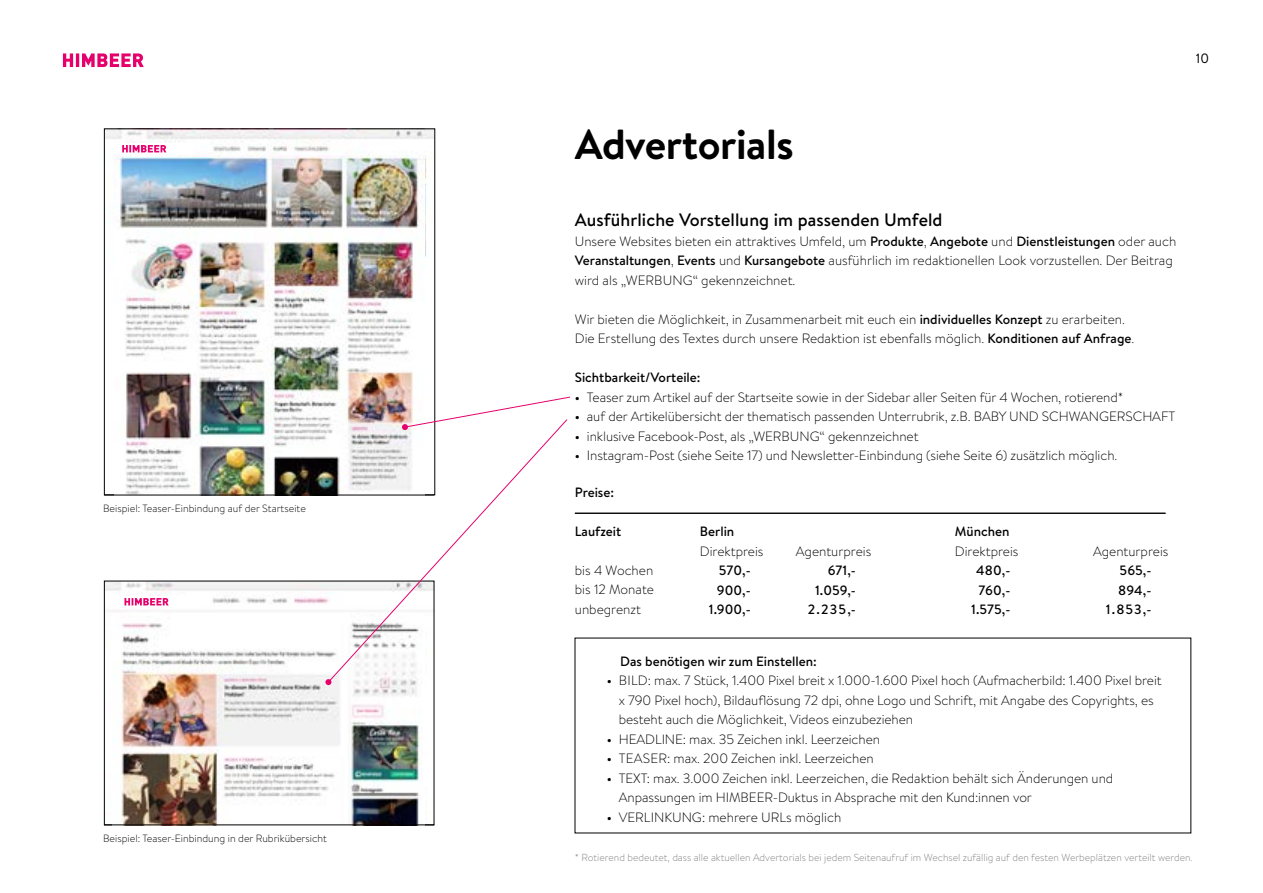
<style>
.page{position:relative;width:1263px;height:893px;background:#fff}
.page>*{position:absolute;margin:0;border:0;box-sizing:border-box;transform-origin:0 0}
.t1{font:700 42px "Brandon Text";letter-spacing:-.01em;color:#000}
.t2{font:500 18px "Brandon Text";letter-spacing:.005em;color:#000}
.t3{font:300 13.5px/19.5px "Brandon Text";letter-spacing:-.005em;color:#000}
.t4{font:500 13.5px "Brandon Text";color:#000}
.t5{font:13.5px "Brandon Text";color:#000}
.t6{font:300 10.5px "Brandon Text";color:#000}
.t7{font:300 10.2px "Brandon Text";color:#808080}
.s1{font-weight:500}
</style>
<div class="page">
<svg style="left:63px;top:53px;width:81px;height:14px"></svg>
<img style="left:106px;top:131px;width:327px;height:126px">
<img style="left:115px;top:157px;width:309px;height:338px">
<hr style="left:104px;top:495px;width:330px;height:1px;background:#000">
<div style="left:113px;top:144px;width:80px;height:10px;background:#fff"></div>
<svg style="left:122px;top:145px;width:44px;height:7px"></svg>
<img style="left:106px;top:583px;width:221px;height:29px">
<div style="left:116px;top:597px;width:79px;height:10px;background:#fff"></div>
<svg style="left:124px;top:598px;width:45px;height:7px"></svg>
<img style="left:113px;top:623px;width:312px;height:202px">
<hr style="left:104px;top:825px;width:330px;height:1px;background:#000">
<svg style="left:402px;top:396px;width:169px;height:22px"></svg>
<svg style="left:327px;top:418px;width:241px;height:265px"></svg>
<svg style="left:325px;top:679px;width:6px;height:6px"></svg>
<hr style="left:575px;top:513px;width:590px;height:1px;background:#000">
<p class="t6" style="left:103px;top:501px;width:204px">Beispiel: Teaser-Einbindung auf der Startseite</p>
<p class="t6" style="left:103px;top:832px;width:225px">Beispiel: Teaser-Einbindung in der Rubrikübersicht</p>
<p class="t5" style="left:1196px;top:50px;width:15px">10</p>
<h1 class="t1" style="left:575px;top:115px;width:220px">Advertorials</h1>
<h2 class="t2" style="left:575px;top:208px;width:369px">Ausführliche Vorstellung im passenden Umfeld</h2>
<p class="t3" style="left:575px;top:231px;width:603px">Unsere Websites bieten ein attraktives Umfeld, um <span class="s1">Produkte</span>, <span class="s1">Angebote</span> und <span class="s1">Dienstleistungen</span> oder auch<br><span class="s1">Veranstaltungen</span>, <span class="s1">Events</span> und <span class="s1">Kursangebote</span> ausführlich im redaktionellen Look vorzustellen. Der Beitrag wird als „WERBUNG“ gekennzeichnet.</p>
<p class="t3" style="left:575px;top:309px;width:561px">Wir bieten die Möglichkeit, in Zusammenarbeit mit euch ein <span class="s1">individuelles Konzept</span> zu erarbeiten.<br>Die Erstellung des Textes durch unsere Redaktion ist ebenfalls möglich. <span class="s1">Konditionen auf Anfrage</span>.</p>
<p class="t4" style="left:575px;top:368px;width:127px">Sichtbarkeit/Vorteile:</p>
<p class="t3" style="left:575px;top:387px;width:550px"><span class="s1">•</span> Teaser zum Artikel auf der Startseite sowie in der Sidebar aller Seiten für 4 Wochen, rotierend*</p>
<p class="t3" style="left:575px;top:406px;width:602px"><span class="s1">•</span> auf der Artikelübersicht der thematisch passenden Unterrubrik, z.B. BABY UND SCHWANGERSCHAFT</p>
<p class="t3" style="left:575px;top:426px;width:345px"><span class="s1">•</span> inklusive Facebook-Post, als „WERBUNG“ gekennzeichnet</p>
<p class="t3" style="left:575px;top:445px;width:544px"><span class="s1">•</span> Instagram-Post (siehe Seite 17) und Newsletter-Einbindung (siehe Seite 6) zusätzlich möglich.</p>
<p class="t4" style="left:575px;top:483px;width:41px">Preise:</p>
<p class="t4" style="left:575px;top:522px;width:48px">Laufzeit</p>
<p class="t3" style="left:575px;top:560px;width:81px;text-align:justify">bis 4 Wochen bis 12 Monate unbegrenzt</p>
<p class="t4" style="left:700px;top:522px;width:36px">Berlin</p>
<p class="t3" style="left:700px;top:541px;width:65px">Direktpreis</p>
<p class="t3" style="left:796px;top:541px;width:77px">Agenturpreis</p>
<p class="t4" style="left:719px;top:561px;width:33px">570,-</p>
<p class="t4" style="left:828px;top:561px;width:30px">671,-</p>
<p class="t4" style="left:717px;top:581px;width:35px">900,-</p>
<p class="t4" style="left:815px;top:581px;width:42px">1.059,-</p>
<p class="t4" style="left:709px;top:600px;width:44px">1.900,-</p>
<p class="t4" style="left:808px;top:600px;width:50px">2.235,-</p>
<p class="t4" style="left:955px;top:522px;width:56px">München</p>
<p class="t3" style="left:955px;top:541px;width:65px">Direktpreis</p>
<p class="t3" style="left:1093px;top:541px;width:77px">Agenturpreis</p>
<p class="t4" style="left:976px;top:561px;width:36px">480,-</p>
<p class="t4" style="left:1119px;top:561px;width:33px">565,-</p>
<p class="t4" style="left:978px;top:581px;width:33px">760,-</p>
<p class="t4" style="left:1118px;top:581px;width:35px">894,-</p>
<p class="t4" style="left:971px;top:600px;width:41px">1.575,-</p>
<p class="t4" style="left:1106px;top:600px;width:47px">1.853,-</p>
<p class="t4" style="left:620px;top:652px;width:198px">Das benötigen wir zum Einstellen:</p>
<p class="t3" style="left:619px;top:670px;width:544px;text-indent:-12px"><span class="s1">•</span> BILD: max. 7 Stück, 1.400 Pixel breit x 1.000-1.600 Pixel hoch (Aufmacherbild: 1.400 Pixel breit x 790 Pixel hoch), Bildauflösung 72 dpi, ohne Logo und Schrift, mit Angabe des Copyrights, es besteht auch die Möglichkeit, Videos einzubeziehen</p>
<p class="t3" style="left:607px;top:729px;width:275px"><span class="s1">•</span> HEADLINE: max. 35 Zeichen inkl. Leerzeichen</p>
<p class="t3" style="left:607px;top:748px;width:268px"><span class="s1">•</span> TEASER: max. 200 Zeichen inkl. Leerzeichen</p>
<p class="t3" style="left:619px;top:768px;width:496px;text-indent:-12px"><span class="s1">•</span> TEXT: max. 3.000 Zeichen inkl. Leerzeichen, die Redaktion behält sich Änderungen und<br>Anpassungen im HIMBEER-Duktus in Absprache mit den Kund:innen vor</p>
<p class="t3" style="left:607px;top:807px;width:236px"><span class="s1">•</span> VERLINKUNG: mehrere URLs möglich</p>
<p class="t7" style="left:575px;top:851px;width:619px">* Rotierend bedeutet, dass alle aktuellen Advertorials bei jedem Seitenaufruf im Wechsel zufällig auf den festen Werbeplätzen verteilt werden.</p>
</div>
